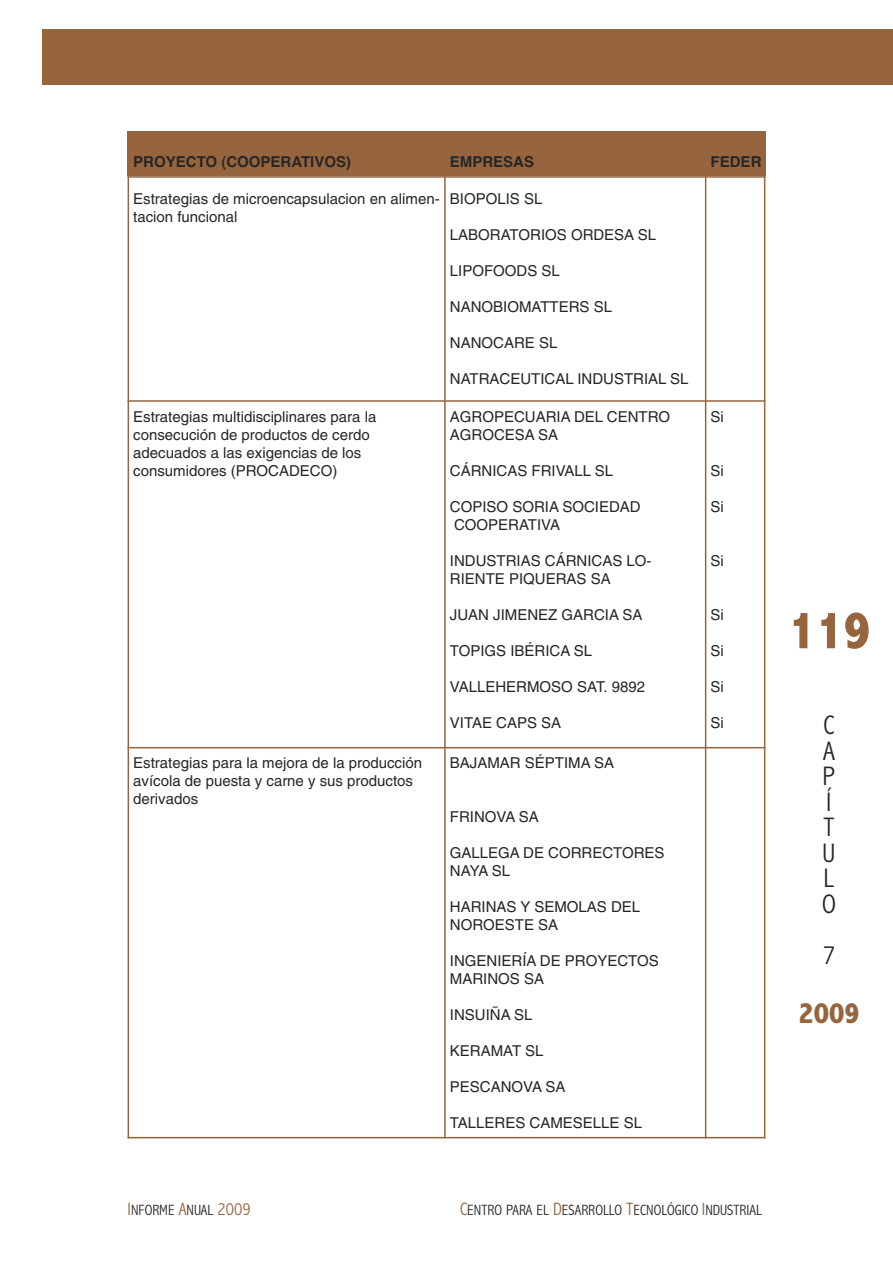
<style>
.page{position:relative;width:893px;height:1263px;background:#fff}
.page>*{position:absolute;margin:0;border:0;box-sizing:border-box;transform-origin:0 0}
.t1{font:800 condensed 54px "Abadi";color:#97653d}
.t2{font:800 condensed 30px "Abadi";color:#97653d}
.t3{font:300 condensed 27px/25.5px "Abadi";color:#272627}
.t4{font:15px/18px "Helvetica";color:#272627}
.t5{font:300 condensed 15px "Abadi";color:#272627}
.t6{font:700 15px "Helvetica";color:#272627}
.s1{font-size:18px;color:#97653d}
</style>
<div class="page">
<div style="left:43px;top:30px;width:850px;height:55px;background:#97653d"></div>
<div style="left:128px;top:132px;width:317px;height:45px;background:#97653d"></div>
<div style="left:445px;top:132px;width:261px;height:45px;background:#97653d"></div>
<div style="left:706px;top:132px;width:59px;height:45px;background:#97653d"></div>
<hr style="left:128px;top:132px;width:1px;height:1006px;background:#97653d">
<hr style="left:444px;top:132px;width:2px;height:1006px;background:#97653d">
<hr style="left:705px;top:132px;width:1px;height:1006px;background:#97653d">
<hr style="left:764px;top:132px;width:1px;height:1006px;background:#97653d">
<hr style="left:128px;top:176px;width:637px;height:2px;background:#97653d">
<hr style="left:128px;top:400px;width:637px;height:2px;background:#97653d">
<hr style="left:128px;top:747px;width:637px;height:1px;background:#97653d">
<hr style="left:128px;top:1137px;width:637px;height:1px;background:#97653d">
<p class="t6" style="left:133px;top:156px;width:219px">PROYECTO (COOPERATIVOS)</p>
<p class="t6" style="left:450px;top:156px;width:86px">EMPRESAS</p>
<p class="t6" style="left:711px;top:156px;width:52px">FEDER</p>
<p class="t4" style="left:133px;top:191px;width:308px">Estrategias de microencapsulacion en alimen&shy;tacion funcional</p>
<p class="t4" style="left:450px;top:191px;width:94px">BIOPOLIS SL</p>
<p class="t4" style="left:450px;top:227px;width:208px">LABORATORIOS ORDESA SL</p>
<p class="t4" style="left:450px;top:263px;width:111px">LIPOFOODS SL</p>
<p class="t4" style="left:450px;top:299px;width:164px">NANOBIOMATTERS SL</p>
<p class="t4" style="left:450px;top:335px;width:109px">NANOCARE SL</p>
<p class="t4" style="left:450px;top:371px;width:240px">NATRACEUTICAL INDUSTRIAL SL</p>
<p class="t4" style="left:133px;top:409px;width:245px">Estrategias multidisciplinares para la consecución de productos de cerdo adecuados a las exigencias de los consumidores (PROCADECO)</p>
<p class="t4" style="left:450px;top:409px;width:222px">AGROPECUARIA DEL CENTRO<br>AGROCESA SA</p>
<p class="t4" style="left:711px;top:409px;width:15px">Si</p>
<p class="t4" style="left:450px;top:463px;width:165px">CÁRNICAS FRIVALL SL</p>
<p class="t4" style="left:450px;top:499px;width:192px">COPISO SORIA SOCIEDAD<br>COOPERATIVA</p>
<p class="t4" style="left:450px;top:553px;width:203px">INDUSTRIAS CÁRNICAS LO-<br>RIENTE PIQUERAS SA</p>
<p class="t4" style="left:450px;top:607px;width:194px">JUAN JIMENEZ GARCIA SA</p>
<p class="t4" style="left:450px;top:643px;width:144px">TOPIGS IBÉRICA SL</p>
<p class="t4" style="left:450px;top:679px;width:197px">VALLEHERMOSO SAT. 9892</p>
<p class="t4" style="left:450px;top:715px;width:113px">VITAE CAPS SA</p>
<p class="t4" style="left:711px;top:463px;width:15px">Si</p>
<p class="t4" style="left:711px;top:499px;width:15px">Si</p>
<p class="t4" style="left:711px;top:553px;width:15px">Si</p>
<p class="t4" style="left:711px;top:607px;width:15px">Si</p>
<p class="t4" style="left:711px;top:643px;width:15px">Si</p>
<p class="t4" style="left:711px;top:679px;width:15px">Si</p>
<p class="t4" style="left:711px;top:715px;width:15px">Si</p>
<p class="t4" style="left:133px;top:755px;width:290px">Estrategias para la mejora de la producción avícola de puesta y carne y sus productos derivados</p>
<p class="t4" style="left:450px;top:755px;width:166px">BAJAMAR SÉPTIMA SA</p>
<p class="t4" style="left:450px;top:809px;width:90px">FRINOVA SA</p>
<p class="t4" style="left:450px;top:845px;width:216px">GALLEGA DE CORRECTORES<br>NAYA SL</p>
<p class="t4" style="left:450px;top:899px;width:192px">HARINAS Y SEMOLAS DEL<br>NOROESTE SA</p>
<p class="t4" style="left:450px;top:953px;width:210px">INGENIERÍA DE PROYECTOS<br>MARINOS SA</p>
<p class="t4" style="left:450px;top:1007px;width:84px">INSUIÑA SL</p>
<p class="t4" style="left:450px;top:1043px;width:95px">KERAMAT SL</p>
<p class="t4" style="left:450px;top:1079px;width:117px">PESCANOVA SA</p>
<p class="t4" style="left:450px;top:1115px;width:194px">TALLERES CAMESELLE SL</p>
<p class="t5" style="left:128px;top:1201px;width:125px"><span class="s1">I</span>NFORME <span class="s1">A</span>NUAL <span class="s1">2009</span></p>
<p class="t5" style="left:460px;top:1201px;width:303px"><span class="s1">C</span>ENTRO PARA EL <span class="s1">D</span>ESARROLLO <span class="s1">T</span>ECNOLÓGICO <span class="s1">I</span>NDUSTRIAL</p>
<h1 class="t1" style="left:788px;top:598px;width:84px">119</h1>
<h3 class="t3" style="left:822px;top:712px;width:15px">C<br>A<br>P<br>Í<br>T<br>U<br>L<br>O</h3>
<h3 class="t3" style="left:823px;top:941px;width:14px">7</h3>
<h2 class="t2" style="left:799px;top:995px;width:63px">2009</h2>
</div>
